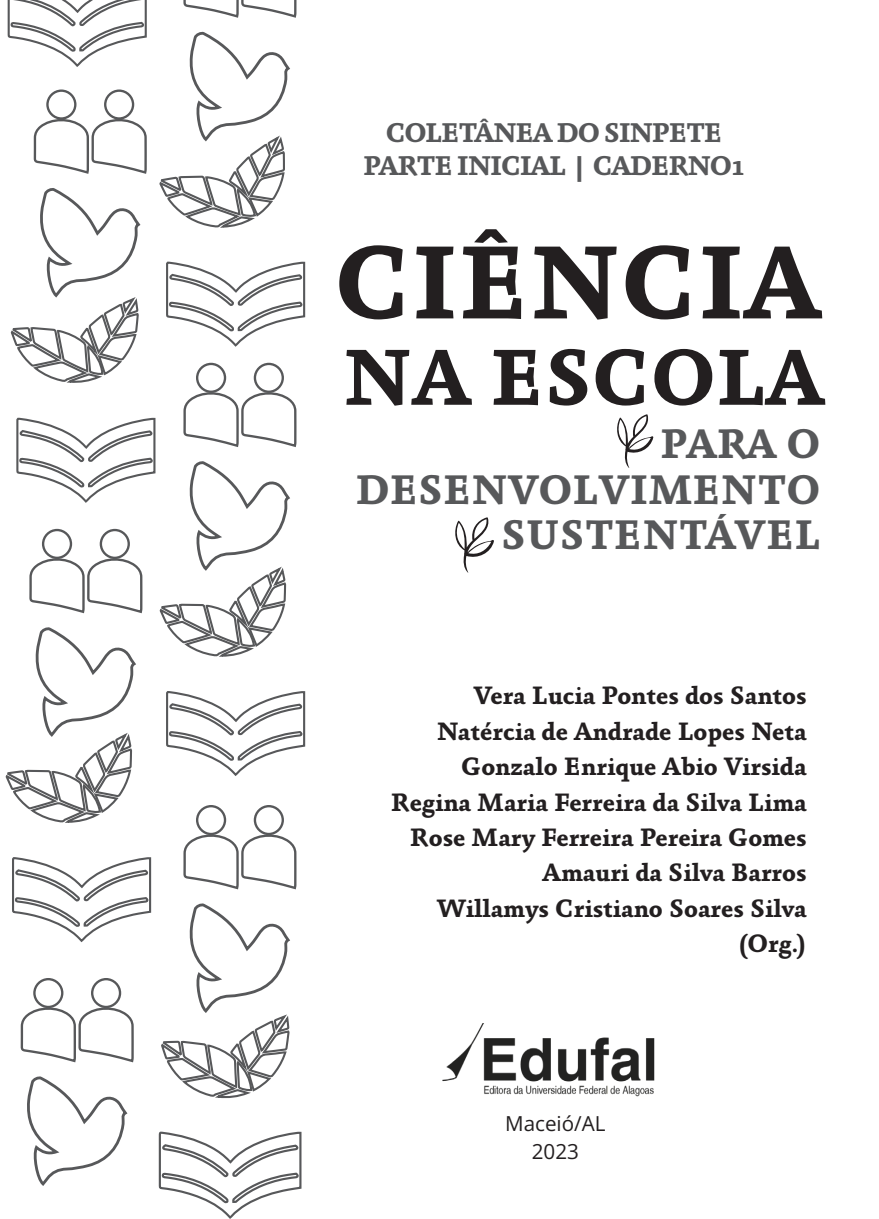
<style>
.page{position:relative;width:879px;height:1219px;background:#fff}
.page>*{position:absolute;margin:0;border:0;box-sizing:border-box;transform-origin:0 0}
.t1{font:700 105.2px "Absara";color:#231f20}
.t2{font:700 80.4px "Absara";color:#231f20}
.t3{font:700 42px/45.8px "Absara";color:#57585a;text-align:right}
.t4{font:700 27.6px/33px "Absara";letter-spacing:-.05em;color:#57585a;text-align:center}
.t5{font:700 25.6px/35.4px "Absara";color:#231f20;text-align:right}
.t6{font:20.6px/27.6px "Open Sans";color:#231f20;text-align:center}
.s1{font-size:26.8px}
</style>
<div class="page">
<img style="left:442px;top:1024px;width:213px;height:73px">
<svg style="left:617px;top:414px;width:36px;height:54px"></svg>
<svg style="left:455px;top:517px;width:39px;height:56px"></svg>
<svg style="left:5px;top:0;width:301px;height:1219px"></svg>
<p class="t4" style="left:363px;top:117px;width:383px">COLETÂNEA DO SINPETE<br>PARTE INICIAL <span class="s1">|</span> CADERNO1</p>
<h1 class="t1" style="left:334px;top:222px;width:487px">CIÊNCIA</h1>
<h2 class="t2" style="left:343px;top:331px;width:483px">NA ESCOLA</h2>
<h3 class="t3" style="left:355px;top:422px;width:466px">PARA O<br>DESENVOLVIMENTO<br>SUSTENTÁVEL</h3>
<p class="t5" style="left:391px;top:679px;width:417px">Vera Lucia Pontes dos Santos<br>Natércia de Andrade Lopes Neta<br>Gonzalo Enrique Abio Virsida<br>Regina Maria Ferreira da Silva Lima<br>Rose Mary Ferreira Pereira Gomes<br>Amauri da Silva Barros<br>Willamys Cristiano Soares Silva (Org.)</p>
<p class="t6" style="left:505px;top:1109px;width:102px">Maceió/AL<br>2023</p>
</div>
